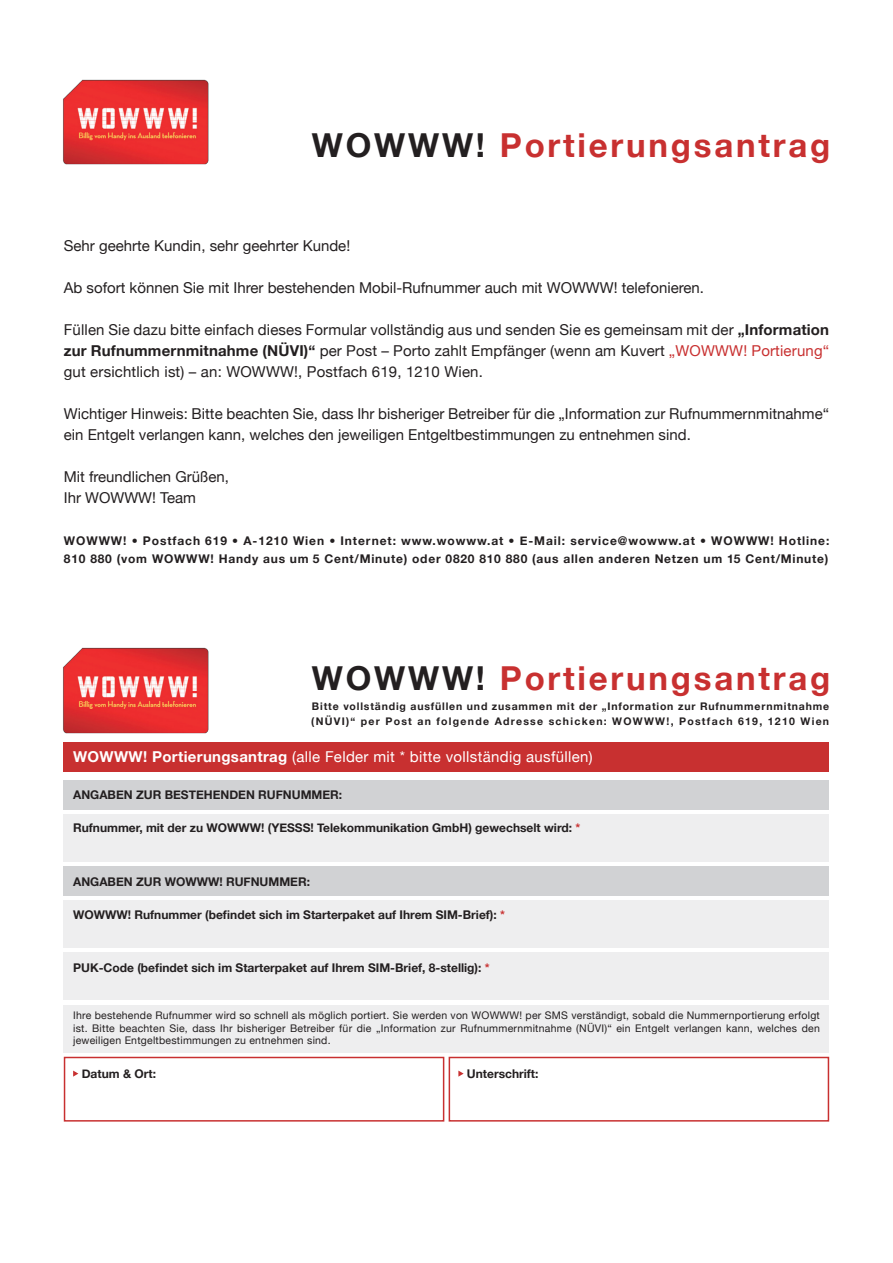
<style>
.page{position:relative;width:893px;height:1263px;background:#fff}
.page>*{position:absolute;margin:0;border:0;box-sizing:border-box;transform-origin:0 0}
.t1{font:700 33px "Helvetica Neue";letter-spacing:.085em;color:#c83030}
.t2{font:15px/21px "Helvetica Neue";color:#231f20}
.t3{font:15px "Helvetica Neue";letter-spacing:.02em;color:#fff}
.t4{font:700 12px "Helvetica Neue";color:#231f20}
.t5{font:700 12px/18px "Helvetica Neue";letter-spacing:.075em;color:#231f20}
.t6{font:10.5px/12.8px "Helvetica Neue";letter-spacing:.02em;color:#231f20;text-align:justify}
.t7{font:700 10.5px/15px "Helvetica Neue";letter-spacing:.08em;color:#231f20}
.s1{color:#231f20}
.s2{font-weight:700}
.s3{color:#c83030}
.s4{font-style:inherit}
</style>
<div class="page">
<img style="left:63px;top:79px;width:146px;height:86px">
<div style="left:64px;top:742px;width:765px;height:30px;background:#c83030"></div>
<div style="left:64px;top:814px;width:765px;height:48px;background:#eeeeef"></div>
<div style="left:64px;top:780px;width:765px;height:30px;background:#d1d2d4"></div>
<div style="left:64px;top:1005px;width:765px;height:47px;background:#eeeeef"></div>
<div style="left:64px;top:900px;width:765px;height:48px;background:#eeeeef"></div>
<div style="left:64px;top:866px;width:765px;height:30px;background:#d1d2d4"></div>
<div style="left:449px;top:1057px;width:380px;height:64px;background:#fff;border:2px solid #c83030"></div>
<div style="left:64px;top:1057px;width:380px;height:64px;background:#fff;border:2px solid #c83030"></div>
<svg style="left:73px;top:1070px;width:5px;height:7px"></svg>
<svg style="left:458px;top:1070px;width:6px;height:7px"></svg>
<div style="left:64px;top:952px;width:765px;height:48px;background:#eeeeef"></div>
<img style="left:63px;top:647px;width:146px;height:87px">
<h1 class="t1" style="left:312px;top:125px;width:520px"><span class="s1">WOWWW!</span> Portierungsantrag</h1>
<p class="t2" style="left:64px;top:235px;width:288px">Sehr geehrte Kundin, sehr geehrter Kunde!</p>
<p class="t2" style="left:64px;top:277px;width:642px">Ab sofort können Sie mit Ihrer bestehenden Mobil-Rufnummer auch mit WOWWW! telefonieren.</p>
<p class="t2" style="left:64px;top:319px;width:767px;text-align:justify">Füllen Sie dazu bitte einfach dieses Formular vollständig aus und senden Sie es gemeinsam mit der <span class="s2">„Information zur Rufnummernmitnahme (NÜVI)“</span> per Post – Porto zahlt Empfänger (wenn am Kuvert <span class="s3">„WOWWW! Portierung“ </span>gut ersichtlich ist) – an: WOWWW!, Postfach 619, 1210 Wien.</p>
<p class="t2" style="left:64px;top:403px;width:767px">Wichtiger Hinweis: Bitte beachten Sie, dass Ihr bisheriger Betreiber für die „Information zur Rufnummernmitnahme“ ein Entgelt verlangen kann, welches den jeweiligen Entgeltbestimmungen zu entnehmen sind.</p>
<p class="t2" style="left:64px;top:466px;width:167px">Mit freundlichen Grüßen,<br>Ihr WOWWW! Team</p>
<p class="t5" style="left:64px;top:532px;width:767px">WOWWW! • Postfach 619 • A-1210 Wien • Internet: www.wowww.at • E-Mail: service@wowww.at • WOWWW! Hotline:<br>810 880 (vom WOWWW! Handy aus um <span class="s4">5</span> Cent/Minute) oder 0820 810 880 (aus allen anderen Netzen um 1<span class="s4">5</span> Cent/Minute)</p>
<h1 class="t1" style="left:312px;top:657px;width:520px"><span class="s1">WOWWW!</span> Portierungsantrag</h1>
<p class="t7" style="left:311px;top:698px;width:519px">Bitte vollständig ausfüllen und zusammen mit der „Information zur Rufnummernmitnahme (NÜVI)“ per Post an folgende Adresse schicken: WOWWW!, Postfach 619, 1210 Wien</p>
<p class="t3" style="left:73px;top:748px;width:521px"><span class="s2">WOWWW! Portierungsantrag</span> (alle Felder mit * bitte vollständig ausfüllen)</p>
<p class="t4" style="left:73px;top:788px;width:18px">Anga</p>
<p class="t4" style="left:108px;top:788px;width:75px">ben zur bestehen</p>
<p class="t4" style="left:229px;top:788px;width:82px">den Rufnummer</p>
<p class="t4" style="left:339px;top:788px;width:5px">:</p>
<p class="t4" style="left:73px;top:821px;width:509px">Rufnummer, mit der zu WOWWW! (YESSS! Telekommunikation GmbH) gewechselt wird: <span class="s3">*</span></p>
<p class="t4" style="left:73px;top:874px;width:18px">Anga</p>
<p class="t4" style="left:108px;top:874px;width:172px">ben zur WOWWW! Rufnummer</p>
<p class="t4" style="left:307px;top:874px;width:5px">:</p>
<p class="t4" style="left:73px;top:907px;width:433px">WOWWW! Rufnummer (befindet sich im Starterpaket auf Ihrem SIM-Brief): <span class="s3">*</span></p>
<p class="t4" style="left:73px;top:960px;width:418px">PUK-Code (befindet sich im Starterpaket auf Ihrem SIM-Brief, 8-stellig): <span class="s3">*</span></p>
<p class="t6" style="left:73px;top:1009px;width:748px">Ihre bestehende Rufnummer wird so schnell als möglich portiert. Sie werden von WOWWW! per SMS verständigt, sobald die Nummernportierung erfolgt ist. Bitte beachten Sie, dass Ihr bisheriger Betreiber für die „Information zur Rufnummernmitnahme (NÜVI)“ ein Entgelt verlangen kann, welches den jeweiligen Entgeltbestimmungen zu entnehmen sind.</p>
<p class="t4" style="left:82px;top:1066px;width:76px">Datum &amp; Ort:</p>
<p class="t4" style="left:467px;top:1066px;width:73px">Unterschrift:</p>
</div>
